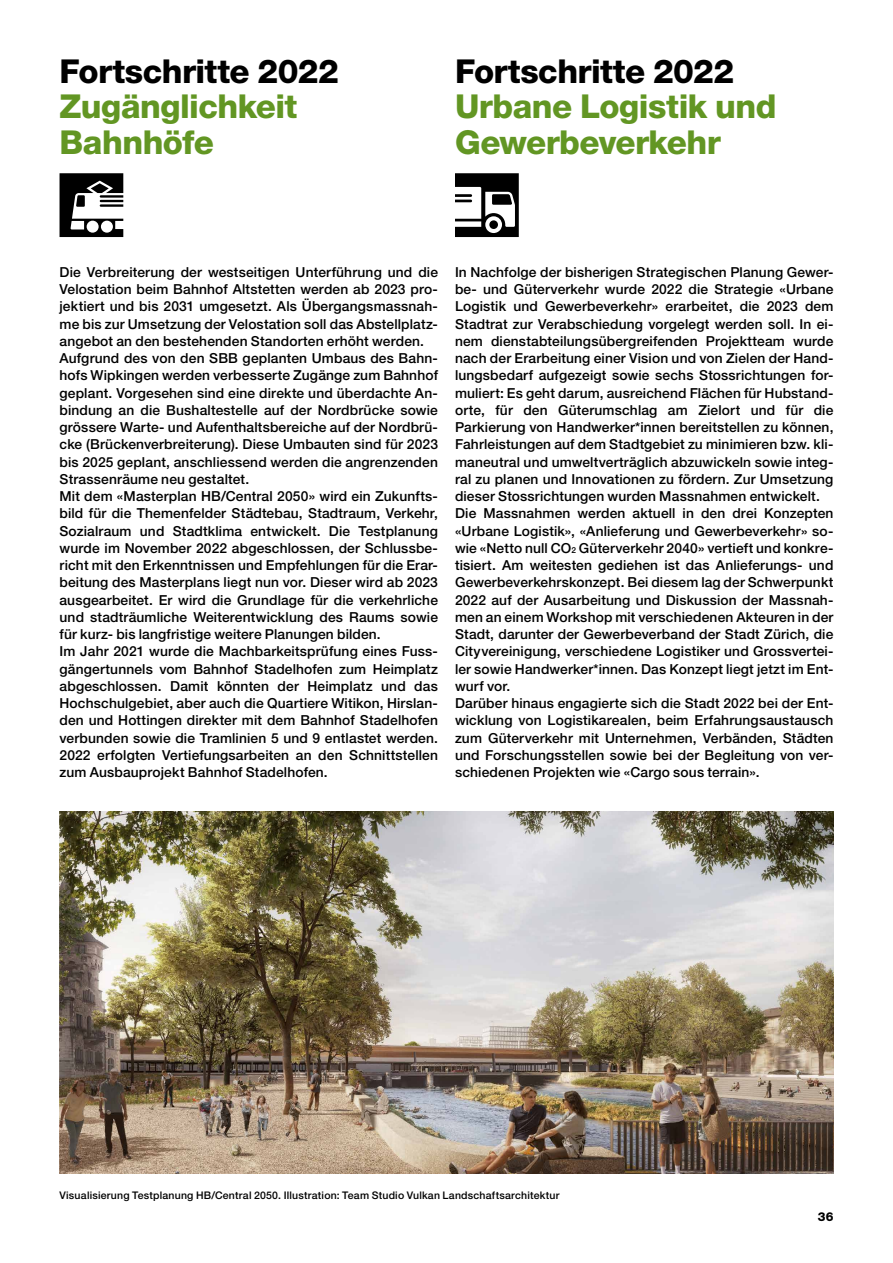
<style>
.page{position:relative;width:893px;height:1263px;background:#fff}
.page>*{position:absolute;margin:0;border:0;box-sizing:border-box;transform-origin:0 0}
.t1{font:800 33px/35.2px "Helvetica Neue LT Pro";letter-spacing:-.015em;color:#629623}
.t2{font:800 33px "Helvetica Neue LT Pro";letter-spacing:-.015em;color:#000}
.t3{font:500 13.8px/17.2px "Helvetica Neue LT Pro";letter-spacing:.01em;color:#000}
.t4{font:800 12.3px "Helvetica Neue LT Pro";color:#000}
.t5{font:500 10.5px "Helvetica Neue LT Pro";letter-spacing:.02em;color:#000}
.s1{font-size:8.25px}
</style>
<div class="page">
<img style="left:60px;top:811px;width:773px;height:363px">
<svg style="left:60px;top:173px;width:63px;height:64px"></svg>
<svg style="left:455px;top:173px;width:64px;height:64px"></svg>
<h1 class="t2" style="left:60px;top:52px;width:281px">Fortschritte 2022</h1>
<h1 class="t1" style="left:60px;top:89px;width:239px">Zugänglichkeit<br>Bahnhöfe</h1>
<h1 class="t2" style="left:455px;top:52px;width:281px">Fortschritte 2022</h1>
<h1 class="t1" style="left:455px;top:89px;width:323px">Urbane Logistik und<br>Gewerbeverkehr</h1>
<p class="t3" style="left:60px;top:263px;width:380px">Die Verbreiterung der westseitigen Unterführung und die Velostation beim Bahnhof Altstetten werden ab 2023 pro&shy;jektiert und bis 2031 umgesetzt. Als Übergangsmassnah&shy;me bis zur Umsetzung der Velostation soll das Abstellplatz&shy;angebot an den bestehenden Standorten erhöht werden.<br>Aufgrund des von den SBB geplanten Umbaus des Bahn&shy;hofs Wipkingen werden verbesserte Zugänge zum Bahnhof geplant. Vorgesehen sind eine direkte und überdachte An&shy;bindung an die Bushaltestelle auf der Nordbrücke sowie grössere Warte- und Aufenthaltsbereiche auf der Nordbrü&shy;cke (Brückenverbreiterung). Diese Umbauten sind für 2023 bis 2025 geplant, anschliessend werden die angrenzenden Strassenräume neu gestaltet.<br>Mit dem «Masterplan HB/Central 2050» wird ein Zukunfts&shy;bild für die Themenfelder Städtebau, Stadtraum, Verkehr, Sozialraum und Stadtklima entwickelt. Die Testplanung wurde im November 2022 abgeschlossen, der Schlussbe&shy;richt mit den Erkenntnissen und Empfehlungen für die Erar&shy;beitung des Masterplans liegt nun vor. Dieser wird ab 2023 ausgearbeitet. Er wird die Grundlage für die verkehrliche und stadträumliche Weiterentwicklung des Raums sowie für kurz- bis langfristige weitere Planungen bilden.<br>Im Jahr 2021 wurde die Machbarkeitsprüfung eines Fuss&shy;gängertunnels vom Bahnhof Stadelhofen zum Heimplatz abgeschlossen. Damit könnten der Heimplatz und das Hochschulgebiet, aber auch die Quartiere Witikon, Hirslan&shy;den und Hottingen direkter mit dem Bahnhof Stadelhofen verbunden sowie die Tramlinien 5 und 9 entlastet werden.<br>2022 erfolgten Vertiefungsarbeiten an den Schnittstellen zum Ausbauprojekt Bahnhof Stadelhofen.</p>
<p class="t3" style="left:455px;top:263px;width:380px">In Nachfolge der bisherigen Strategischen Planung Gewer&shy;be- und Güterverkehr wurde 2022 die Strategie «Urbane Logistik und Gewerbeverkehr» erarbeitet, die 2023 dem Stadtrat zur Verabschiedung vorgelegt werden soll. In ei&shy;nem dienstabteilungsübergreifenden Projektteam wurde nach der Erarbeitung einer Vision und von Zielen der Hand&shy;lungsbedarf aufgezeigt sowie sechs Stossrichtungen for&shy;muliert: Es geht darum, ausreichend Flächen für Hubstand&shy;orte, für den Güterumschlag am Zielort und für die Parkierung von Handwerker*innen bereitstellen zu können, Fahrleistungen auf dem Stadtgebiet zu minimieren bzw. kli&shy;maneutral und umweltverträglich abzuwickeln sowie integ&shy;ral zu planen und Innovationen zu fördern. Zur Umsetzung dieser Stossrichtungen wurden Massnahmen entwickelt.<br>Die Massnahmen werden aktuell in den drei Konzepten «Urbane Logistik», «Anlieferung und Gewerbeverkehr» so&shy;wie «Netto null CO<span class="s1">2</span> Güterverkehr 2040» vertieft und konkre&shy;tisiert. Am weitesten gediehen ist das Anlieferungs- und Gewerbeverkehrskonzept. Bei diesem lag der Schwerpunkt 2022 auf der Ausarbeitung und Diskussion der Massnah&shy;men an einem Workshop mit verschiedenen Akteuren in der Stadt, darunter der Gewerbeverband der Stadt Zürich, die Cityvereinigung, verschiedene Logistiker und Grossvertei&shy;ler sowie Handwerker*innen. Das Konzept liegt jetzt im Ent&shy;wurf vor.<br>Darüber hinaus engagierte sich die Stadt 2022 bei der Ent&shy;wicklung von Logistikarealen, beim Erfahrungsaustausch zum Güterverkehr mit Unternehmen, Verbänden, Städten und Forschungsstellen sowie bei der Begleitung von ver&shy;schiedenen Projekten wie «Cargo sous terrain».</p>
<p class="t5" style="left:60px;top:1188px;width:501px">Visualisierung Testplanung HB/Central 2050. Illustration: Team Studio Vulkan Landschaftsarchitektur</p>
<p class="t4" style="left:818px;top:1209px;width:17px">36</p>
</div>
